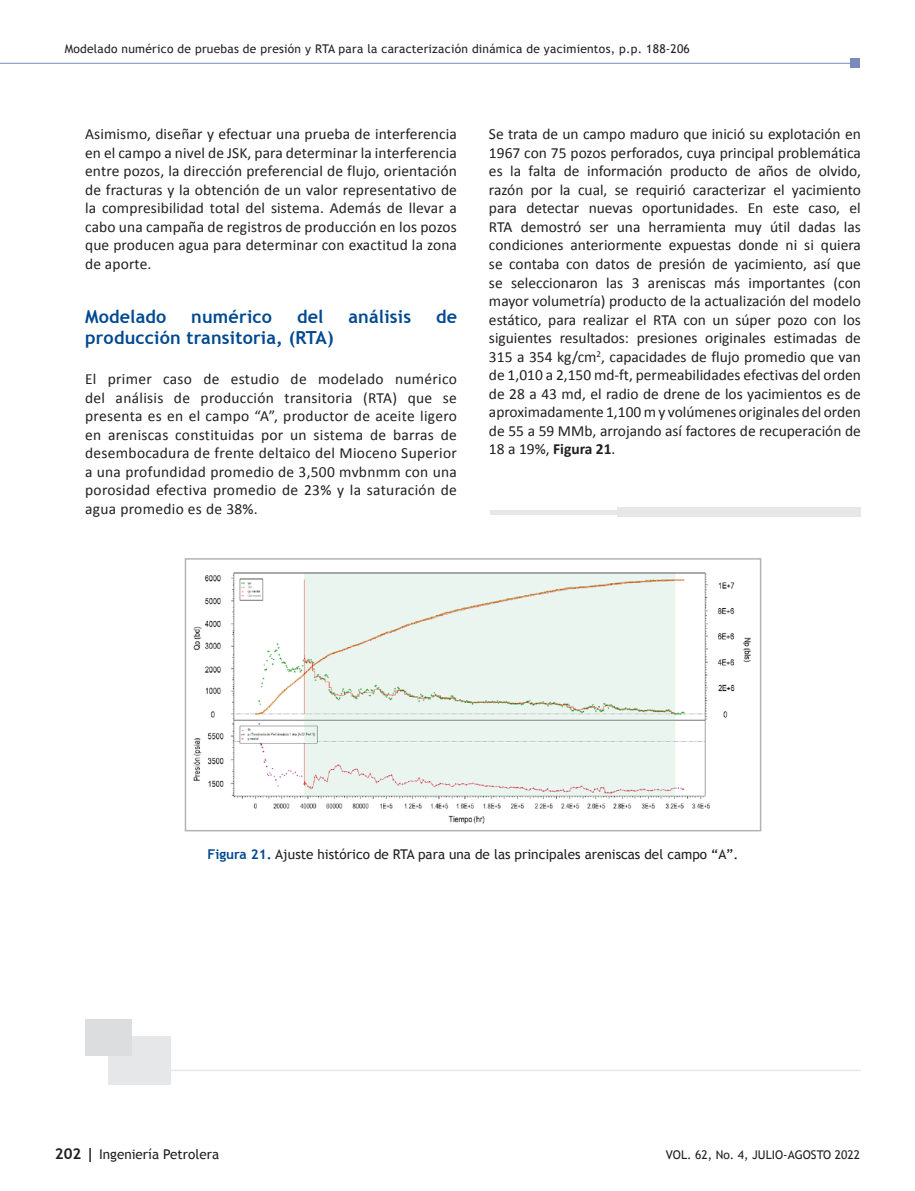
<style>
.page{position:relative;width:915px;height:1191px;background:#fff}
.page>*{position:absolute;margin:0;border:0;box-sizing:border-box;transform-origin:0 0}
.titulosCpoTexto{font:700 18px "Trebuchet MS";letter-spacing:.01em;color:#014990}
.cpoTxt{font:15.45px/18.6px "Calibri";letter-spacing:.01em;color:#231f20;text-align:justify}
.pieDeImagen{font:13.5px "Trebuchet MS";color:#231f20}
.t1{font:12px "Trebuchet MS";letter-spacing:.02em;color:#231f20}
.t2{font:12px "Trebuchet MS";color:#231f20}
.s1{font-weight:700}
.s2{font-weight:700;color:#014990}
.s3{font-weight:700;font-size:15px}
</style>
<div class="page">
<hr style="left:0;top:63px;width:854px;height:1px;background:#788bbc">
<div style="left:850px;top:59px;width:9px;height:9px;background:#788bbc"></div>
<img style="left:193px;top:572px;width:558px;height:252px">
<div style="left:185px;top:558px;width:576px;height:273px;border:2px solid #b2b3b7"></div>
<div style="left:109px;top:1036px;width:62px;height:48px;background:#e6e7e9"></div>
<div style="left:85px;top:1018px;width:47px;height:37px;background:#dcdddf"></div>
<hr style="left:165px;top:1069px;width:695px;height:2px;background:#e6e7e9">
<div style="left:617px;top:507px;width:243px;height:9px;background:#e6e7e9"></div>
<hr style="left:489px;top:510px;width:230px;height:4px;background:#e6e7e9">
<p class="t1" style="left:65px;top:42px;width:626px">Modelado numérico de pruebas de presión y RTA para la caracterización dinámica de yacimientos, p.p. 188-206</p>
<p class="cpoTxt" style="left:85px;top:124px;width:373px">Asimismo, diseñar y efectuar una prueba de interferencia en el campo a nivel de JSK, para determinar la interferencia entre pozos, la dirección preferencial de flujo, orientación de fracturas y la obtención de un valor representativo de la compresibilidad total del sistema. Además de llevar a cabo una campaña de registros de producción en los pozos que producen agua para determinar con exactitud la zona de aporte.</p>
<p class="titulosCpoTexto" style="left:85px;top:305px;width:83px">Modelado</p>
<p class="titulosCpoTexto" style="left:191px;top:305px;width:82px">numérico</p>
<p class="titulosCpoTexto" style="left:297px;top:305px;width:28px">del</p>
<p class="titulosCpoTexto" style="left:348px;top:305px;width:64px">análisis</p>
<p class="titulosCpoTexto" style="left:436px;top:305px;width:22px">de</p>
<p class="titulosCpoTexto" style="left:85px;top:326px;width:250px">producción transitoria, (RTA)</p>
<p class="cpoTxt" style="left:85px;top:369px;width:373px">El primer caso de estudio de modelado numérico del análisis de producción transitoria (RTA) que se presenta es en el campo “A”, productor de aceite ligero en areniscas constituidas por un sistema de barras de desembocadura de frente deltaico del Mioceno Superior a una profundidad promedio de 3,500 mvbnmm con una porosidad efectiva promedio de 23% y la saturación de agua promedio es de 38%.</p>
<p class="cpoTxt" style="left:489px;top:124px;width:373px">Se trata de un campo maduro que inició su explotación en 1967 con 75 pozos perforados, cuya principal problemática es la falta de información producto de años de olvido, razón por la cual, se requirió caracterizar el yacimiento para detectar nuevas oportunidades. En este caso, el RTA demostró ser una herramienta muy útil dadas las condiciones anteriormente expuestas donde ni si quiera se contaba con datos de presión de yacimiento, así que se seleccionaron las 3 areniscas más importantes (con mayor volumetría) producto de la actualización del modelo estático, para realizar el RTA con un súper pozo con los siguientes resultados: presiones originales estimadas de 315 a 354 kg/cm<sup>2</sup>, capacidades de flujo promedio que van de 1,010 a 2,150 md-ft, permeabilidades efectivas del orden de 28 a 43 md, el radio de drene de los yacimientos es de aproximadamente 1,100 m y volúmenes originales del orden de 55 a 59 MMb, arrojando así factores de recuperación de 18 a 19%, <span class="s1">Figura 21</span>.</p>
<p class="pieDeImagen" style="left:207px;top:846px;width:532px"><span class="s2">Figura 21.</span> Ajuste histórico de RTA para una de las principales areniscas del campo “A”.</p>
<p class="pieDeImagen" style="left:55px;top:1146px;width:166px"><span class="s3">202 |</span> Ingeniería Petrolera</p>
<p class="t2" style="left:665px;top:1147px;width:195px">VOL. 62, No. 4, JULIO-AGOSTO 2022</p>
</div>
